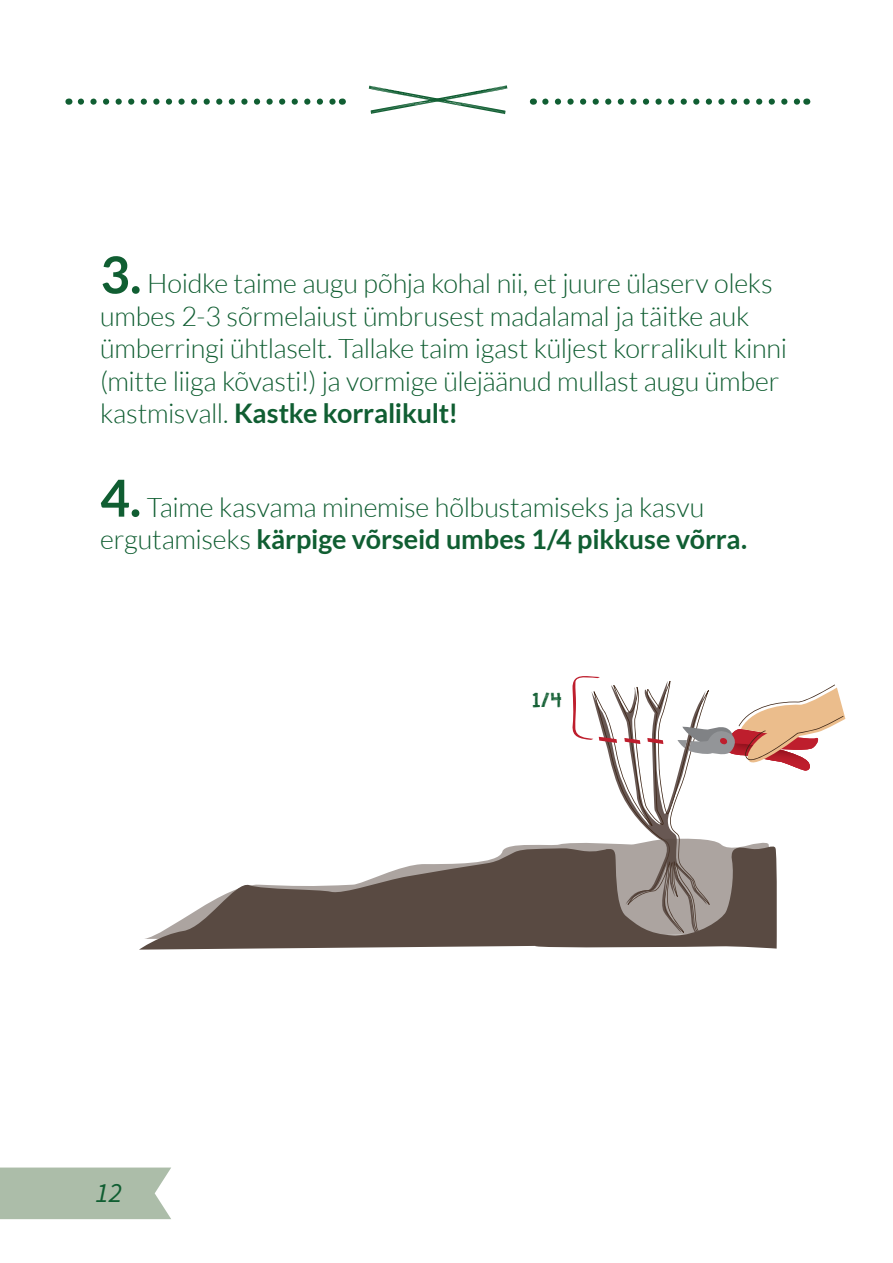
<style>
.page{position:relative;width:893px;height:1263px;background:#fff}
.page>*{position:absolute;margin:0;border:0;box-sizing:border-box;transform-origin:0 0}
.t1{font:italic 27.9px "Source Sans Pro";color:#105e32}
.t2{font:300 27px/32.4px "Lato";letter-spacing:-.015em;color:#105e32}
.t3{font:21.15px "appleberry";color:#115e32}
.s1{font-weight:700;font-size:51px}
.s2{font-weight:700}
</style>
<div class="page">
<svg style="left:81px;top:99px;width:255px;height:6px"></svg>
<svg style="left:545px;top:99px;width:255px;height:6px"></svg>
<svg style="left:369px;top:85px;width:138px;height:29px"></svg>
<svg style="left:572px;top:676px;width:273px;height:161px"></svg>
<svg style="left:139px;top:939px;width:638px;height:11px;fill:#594a42"></svg>
<svg style="left:145px;top:837px;width:632px;height:102px;fill:#5b4b43"></svg>
<div style="left:0;top:1167px;width:171px;height:52px;background:#acbda9"></div>
<p class="t2" style="left:100px;top:268px;width:688px"><span class="s1">3.</span> Hoidke taime augu põhja kohal nii, et juure ülaserv oleks umbes 2-3 sõrmelaiust ümbrusest madalamal ja täitke auk ümberringi ühtlaselt. Tallake taim igast küljest korralikult kinni (mitte liiga kõvasti!) ja vormige ülejäänud mullast augu ümber kastmisvall. <span class="s2">Kastke korralikult!</span></p>
<p class="t2" style="left:100px;top:491px;width:648px"><span class="s1">4.</span> Taime kasvama minemise hõlbustamiseks ja kasvu ergutamiseks <span class="s2">kärpige võrseid umbes 1/4 pikkuse võrra.</span></p>
<p class="t1" style="left:95px;top:1175px;width:28px">12</p>
<p class="t3" style="left:533px;top:686px;width:30px">1/4</p>
</div>
